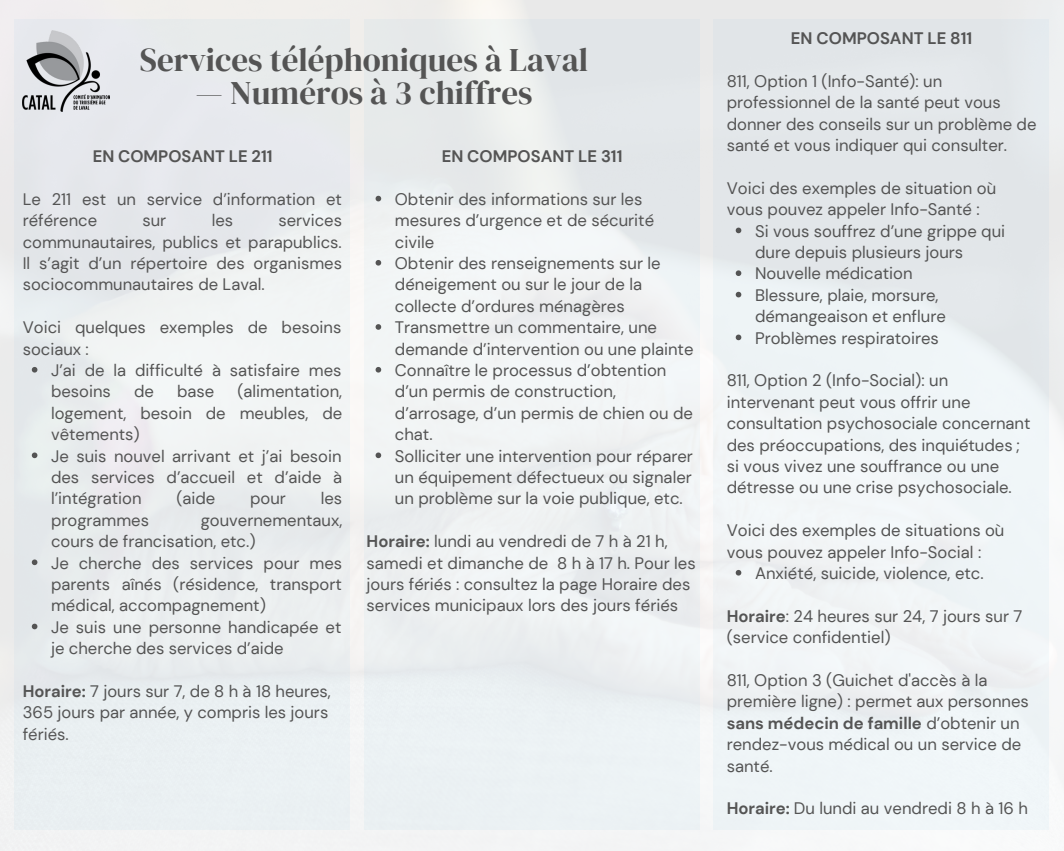
<style>
.page{position:relative;width:1064px;height:851px;background:#fff}
.page>*{position:absolute;margin:0;border:0;box-sizing:border-box;transform-origin:0 0}
.t1{font:33px "DM Serif Display";color:#545454}
.t2{font:16.65px/21.5px "DM Sans";color:#545454}
.t3{font:700 16.65px "DM Sans";color:#545454}
.s1{font-weight:700}
</style>
<div class="page">
<div style="left:15px;top:19px;width:335px;height:810px;background:#e9edef"></div>
<div style="left:364px;top:19px;width:335px;height:810px;background:#edf1f2"></div>
<div style="left:713px;top:19px;width:335px;height:810px;background:linear-gradient(to right,#ecf0f2,#eaeff2)"></div>
<img style="left:23px;top:30px;width:86px;height:81px">
<svg style="left:32px;top:367px;width:5px;height:5px"></svg>
<svg style="left:32px;top:452px;width:5px;height:6px"></svg>
<svg style="left:32px;top:559px;width:5px;height:6px"></svg>
<svg style="left:32px;top:623px;width:5px;height:6px"></svg>
<svg style="left:375px;top:196px;width:6px;height:5px"></svg>
<svg style="left:375px;top:260px;width:6px;height:5px"></svg>
<svg style="left:375px;top:324px;width:6px;height:6px"></svg>
<svg style="left:375px;top:367px;width:6px;height:5px"></svg>
<svg style="left:375px;top:452px;width:6px;height:6px"></svg>
<svg style="left:735px;top:227px;width:6px;height:6px"></svg>
<svg style="left:735px;top:270px;width:6px;height:6px"></svg>
<svg style="left:735px;top:292px;width:6px;height:5px"></svg>
<svg style="left:735px;top:334px;width:6px;height:6px"></svg>
<svg style="left:735px;top:570px;width:6px;height:5px"></svg>
<h1 class="t1" style="left:140px;top:37px;width:450px">Services téléphoniques à Laval</h1>
<h1 class="t1" style="left:195px;top:70px;width:338px">— Numéros à 3 chiffres</h1>
<p class="t3" style="left:93px;top:145px;width:181px">EN COMPOSANT LE 211</p>
<p class="t2" style="left:23px;top:188px;width:321px">Le 211 est un service d’information et référence</p>
<p class="t2" style="left:23px;top:210px;width:321px;text-align:justify;text-indent:255px">services communautaires, publics et parapublics.<br>Il s’agit d’un répertoire des organismes sociocommunautaires de Laval.</p>
<p class="t2" style="left:23px;top:317px;width:320px">Voici quelques exemples de besoins sociaux :</p>
<p class="t2" style="left:142px;top:210px;width:25px">sur</p>
<p class="t2" style="left:211px;top:210px;width:23px">les</p>
<p class="t2" style="left:51px;top:359px;width:292px">J’ai de la difficulté à satisfaire mes besoins</p>
<p class="t2" style="left:51px;top:381px;width:292px;text-indent:186px">(alimentation, logement, besoin de meubles, de vêtements)<br>Je suis nouvel arrivant et j’ai besoin des services d’accueil et d’aide à l’intégration</p>
<p class="t2" style="left:134px;top:381px;width:21px">de</p>
<p class="t2" style="left:177px;top:381px;width:39px">base</p>
<p class="t2" style="left:176px;top:488px;width:40px">(aide</p>
<p class="t2" style="left:250px;top:488px;width:37px">pour</p>
<p class="t2" style="left:321px;top:488px;width:23px">les</p>
<p class="t2" style="left:51px;top:509px;width:293px;text-indent:150px">gouvernementaux, cours de francisation, etc.)<br>Je cherche des services pour mes parents aînés (résidence, transport médical, accompagnement)<br>Je suis une personne handicapée et je cherche des services d’aide</p>
<p class="t2" style="left:51px;top:509px;width:99px">programmes</p>
<p class="t2" style="left:23px;top:680px;width:309px"><span class="s1">Horaire:</span> 7 jours sur 7, de 8 h à 18 heures,<br>365 jours par année, y compris les jours fériés.</p>
<p class="t3" style="left:441px;top:145px;width:182px">EN COMPOSANT LE 311</p>
<p class="t2" style="left:395px;top:188px;width:300px">Obtenir des informations sur les mesures d’urgence et de sécurité civile<br>Obtenir des renseignements sur le déneigement ou sur le jour de la collecte d’ordures ménagères<br>Transmettre un commentaire, une demande d’intervention ou une plainte<br>Connaître le processus d’obtention d’un permis de construction, d’arrosage, d’un permis de chien ou de chat.<br>Solliciter une intervention pour réparer un équipement défectueux ou signaler un problème sur la voie publique, etc.</p>
<p class="t2" style="left:366px;top:530px;width:330px"><span class="s1">Horaire:</span> lundi au vendredi de 7 h à 21 h, samedi et dimanche de 8 h à 17 h. Pour les jours fériés : consultez la page Horaire des services municipaux lors des jours fériés</p>
<p class="t3" style="left:790px;top:28px;width:183px">EN COMPOSANT LE 811</p>
<p class="t2" style="left:726px;top:70px;width:311px">811, Option 1 (Info-Santé): un professionnel de la santé peut vous donner des conseils sur un problème de santé et vous indiquer qui consulter.</p>
<p class="t2" style="left:726px;top:177px;width:271px">Voici des exemples de situation où vous pouvez appeler Info-Santé :</p>
<p class="t2" style="left:754px;top:220px;width:252px">Si vous souffrez d’une grippe qui dure depuis plusieurs jours<br>Nouvelle médication<br>Blessure, plaie, morsure, démangeaison et enflure<br>Problèmes respiratoires</p>
<p class="t2" style="left:726px;top:370px;width:305px">811, Option 2 (Info-Social): un intervenant peut vous offrir une consultation psychosociale concernant des préoccupations, des inquiétudes ; si vous vivez une souffrance ou une détresse ou une crise psychosociale.</p>
<p class="t2" style="left:726px;top:519px;width:279px">Voici des exemples de situations où vous pouvez appeler Info-Social :</p>
<p class="t2" style="left:754px;top:562px;width:230px">Anxiété, suicide, violence, etc.</p>
<p class="t2" style="left:726px;top:605px;width:297px"><span class="s1">Horaire</span>: 24 heures sur 24, 7 jours sur 7 (service confidentiel)</p>
<p class="t2" style="left:726px;top:669px;width:303px">811, Option 3 (Guichet d'accès à la première ligne) : permet aux personnes <span class="s1">sans médecin de famille</span> d’obtenir un rendez-vous médical ou un service de santé.</p>
<p class="t2" style="left:726px;top:797px;width:303px"><span class="s1">Horaire:</span> Du lundi au vendredi 8 h à 16 h</p>
</div>
